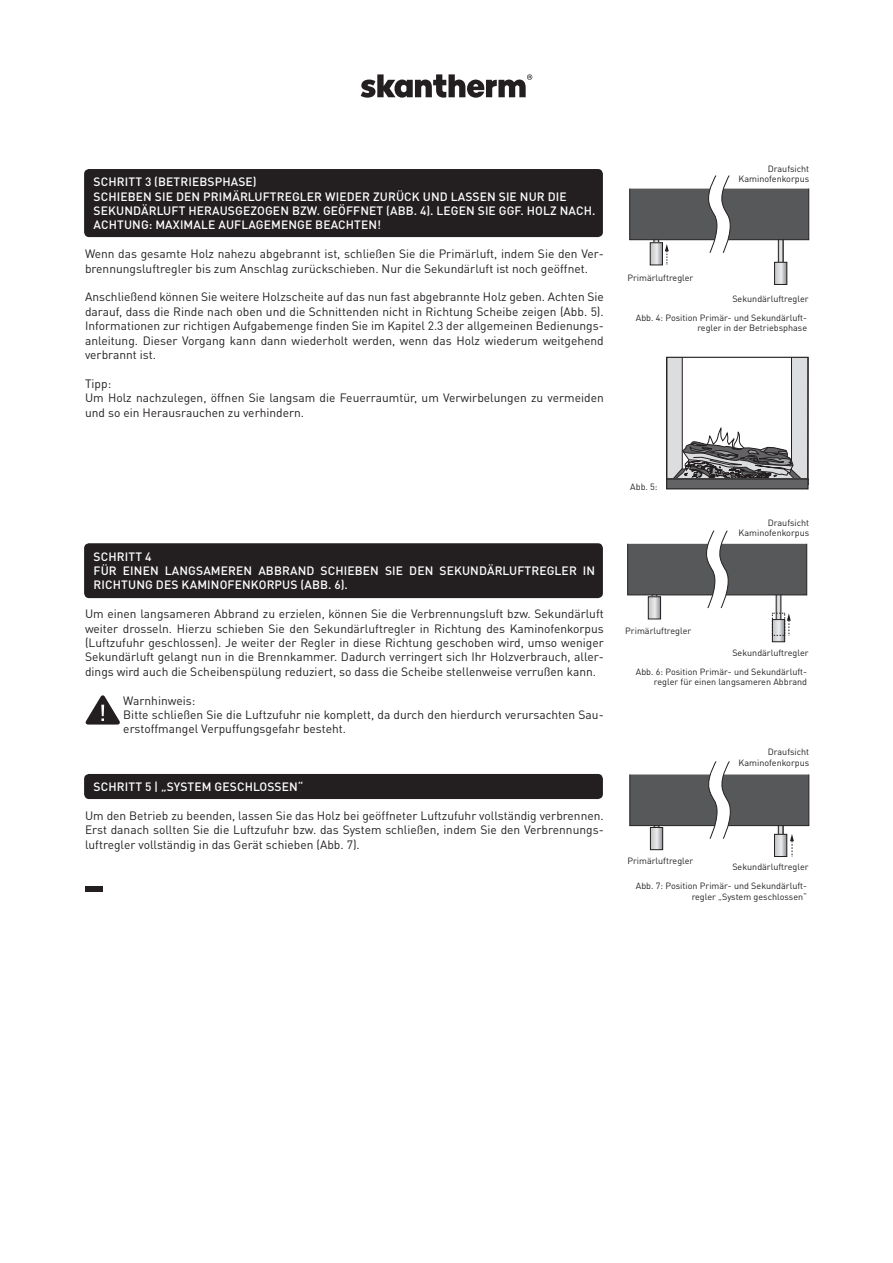
<style>
.page{position:relative;width:893px;height:1263px;background:#fff}
.page>*{position:absolute;margin:0;border:0;box-sizing:border-box;transform-origin:0 0}
.t1{font:12px/14.4px "DIN Pro";color:#231f20}
.t2{font:500 12px/14.4px "DIN Pro";letter-spacing:.01em;color:#fff}
.t3{font:9px/10.8px "DIN Pro";color:#231f20;text-align:right}
</style>
<div class="page">
<div style="left:85px;top:170px;width:517px;height:66px;background:#231f20;border-radius:4px"></div>
<div style="left:84px;top:169px;width:519px;height:68px;border:2px solid #231f20;border-radius:4px"></div>
<div style="left:85px;top:544px;width:517px;height:53px;background:#231f20;border-radius:4px"></div>
<div style="left:84px;top:543px;width:519px;height:55px;border:2px solid #231f20;border-radius:4px"></div>
<div style="left:85px;top:775px;width:517px;height:23px;background:#231f20;border-radius:4px"></div>
<div style="left:84px;top:774px;width:519px;height:25px;border:2px solid #231f20;border-radius:4px"></div>
<div style="left:85px;top:887px;width:17px;height:5px;background:#231f20"></div>
<svg style="left:361px;top:74px;width:171px;height:24px"></svg>
<svg style="left:85px;top:695px;width:35px;height:30px"></svg>
<svg style="left:780px;top:240px;width:1px;height:22px"></svg>
<div style="left:778px;top:233px;width:5px;height:33px;border:1px solid #231f20"></div>
<svg style="left:776px;top:264px;width:9px;height:19px"></svg>
<div style="left:774px;top:262px;width:13px;height:23px;border:1px solid #231f20"></div>
<div style="left:653px;top:233px;width:6px;height:14px;border:1px solid #231f20"></div>
<svg style="left:652px;top:244px;width:9px;height:19px"></svg>
<div style="left:650px;top:242px;width:13px;height:23px;border:1px solid #231f20"></div>
<div style="left:629px;top:188px;width:180px;height:52px;background:#57585a;border:1px solid #231f20"></div>
<svg style="left:706px;top:175px;width:24px;height:78px"></svg>
<svg style="left:665px;top:244px;width:4px;height:21px"></svg>
<div style="left:652px;top:589px;width:5px;height:12px;border:1px solid #231f20"></div>
<svg style="left:650px;top:598px;width:9px;height:19px"></svg>
<div style="left:648px;top:596px;width:13px;height:23px;border:1px solid #231f20"></div>
<div style="left:776px;top:589px;width:5px;height:34px;background:#e1e2e4"></div>
<div style="left:776px;top:589px;width:5px;height:35px;border:1px solid #231f20"></div>
<div style="left:627px;top:543px;width:180px;height:52px;background:#57585a;border:1px solid #231f20"></div>
<svg style="left:704px;top:530px;width:24px;height:79px"></svg>
<svg style="left:771px;top:612px;width:20px;height:31px"></svg>
<div style="left:654px;top:819px;width:5px;height:12px;border:1px solid #231f20"></div>
<svg style="left:652px;top:829px;width:9px;height:19px"></svg>
<div style="left:650px;top:827px;width:13px;height:23px;border:1px solid #231f20"></div>
<div style="left:778px;top:819px;width:5px;height:19px;border:1px solid #231f20"></div>
<svg style="left:776px;top:836px;width:9px;height:19px"></svg>
<div style="left:774px;top:834px;width:13px;height:23px;border:1px solid #231f20"></div>
<div style="left:629px;top:774px;width:180px;height:52px;background:#57585a;border:1px solid #231f20"></div>
<svg style="left:707px;top:761px;width:24px;height:78px"></svg>
<svg style="left:790px;top:834px;width:4px;height:23px"></svg>
<svg style="left:668px;top:359px;width:138px;height:120px"></svg>
<div style="left:667px;top:479px;width:141px;height:10px;background:#636366"></div>
<div style="left:666px;top:357px;width:142px;height:132px;border:1px solid #231f20"></div>
<p class="t2" style="left:94px;top:173px;width:503px">SCHRITT 3 (BETRIEBSPHASE)<br>SCHIEBEN SIE DEN PRIMÄRLUFTREGLER WIEDER ZURÜCK UND LASSEN SIE NUR DIE SEKUNDÄRLUFT HERAUSGEZOGEN BZW. GEÖFFNET (ABB. 4). LEGEN SIE GGF. HOLZ NACH.<br>ACHTUNG: MAXIMALE AUFLAGEMENGE BEACHTEN!</p>
<p class="t1" style="left:85px;top:245px;width:520px">Wenn das gesamte Holz nahezu abgebrannt ist, schließen Sie die Primärluft, indem Sie den Ver&shy;brennungsluftregler bis zum Anschlag zurückschieben. Nur die Sekundärluft ist noch geöffnet.</p>
<p class="t1" style="left:85px;top:289px;width:520px;text-align:justify">Anschließend können Sie weitere Holzscheite auf das nun fast abgebrannte Holz geben. Achten Sie darauf, dass die Rinde nach oben und die Schnittenden nicht in Richtung Scheibe zeigen (Abb. 5).<br>Informationen zur richtigen Aufgabemenge finden Sie im Kapitel 2.3 der allgemeinen Bedienungs&shy;anleitung. Dieser Vorgang kann dann wiederholt werden, wenn das Holz wiederum weitgehend verbrannt ist.</p>
<p class="t1" style="left:85px;top:375px;width:520px">Tipp:<br>Um Holz nachzulegen, öffnen Sie langsam die Feuerraumtür, um Verwirbelungen zu vermeiden und so ein Herausrauchen zu verhindern.</p>
<p class="t3" style="left:627px;top:272px;width:67px">Primärluftregler</p>
<p class="t3" style="left:739px;top:162px;width:72px">Draufsicht<br>Kaminofenkorpus</p>
<p class="t3" style="left:732px;top:293px;width:78px">Sekundärluftregler</p>
<p class="t3" style="left:636px;top:311px;width:173px">Abb. 4: Position Primär- und Sekundärluft&shy;regler in der Betriebsphase</p>
<p class="t2" style="left:94px;top:548px;width:503px">SCHRITT 4<br>FÜR EINEN LANGSAMEREN ABBRAND SCHIEBEN SIE DEN SEKUNDÄRLUFTREGLER IN<br>RICHTUNG DES KAMINOFENKORPUS (ABB. 6).</p>
<p class="t1" style="left:85px;top:605px;width:520px;text-align:justify">Um einen langsameren Abbrand zu erzielen, können Sie die Verbrennungsluft bzw. Sekundärluft weiter drosseln. Hierzu schieben Sie den Sekundärluftregler in Richtung des Kaminofenkorpus (Luftzufuhr geschlossen). Je weiter der Regler in diese Richtung geschoben wird, umso weniger Sekundärluft gelangt nun in die Brennkammer. Dadurch verringert sich Ihr Holzverbrauch, aller&shy;dings wird auch die Scheibenspülung reduziert, so dass die Scheibe stellenweise verrußen kann.</p>
<p class="t1" style="left:123px;top:692px;width:482px">Warnhinweis:<br>Bitte schließen Sie die Luftzufuhr nie komplett, da durch den hierdurch verursachten Sau&shy;erstoffmangel Verpuffungsgefahr besteht.</p>
<p class="t2" style="left:94px;top:778px;width:211px">SCHRITT 5 | „SYSTEM GESCHLOSSEN“</p>
<p class="t1" style="left:85px;top:807px;width:520px;text-align:justify">Um den Betrieb zu beenden, lassen Sie das Holz bei geöffneter Luftzufuhr vollständig verbrennen.<br>Erst danach sollten Sie die Luftzufuhr bzw. das System schließen, indem Sie den Verbrennungs&shy;luftregler vollständig in das Gerät schieben (Abb. 7).</p>
<p class="t3" style="left:630px;top:480px;width:29px">Abb. 5:</p>
<p class="t3" style="left:625px;top:625px;width:67px">Primärluftregler</p>
<p class="t3" style="left:739px;top:516px;width:72px">Draufsicht<br>Kaminofenkorpus</p>
<p class="t3" style="left:732px;top:647px;width:78px">Sekundärluftregler</p>
<p class="t3" style="left:636px;top:665px;width:173px">Abb. 6: Position Primär- und Sekundärluft&shy;regler für einen langsameren Abbrand</p>
<p class="t3" style="left:627px;top:854px;width:67px">Primärluftregler</p>
<p class="t3" style="left:739px;top:746px;width:72px">Draufsicht<br>Kaminofenkorpus</p>
<p class="t3" style="left:732px;top:861px;width:78px">Sekundärluftregler</p>
<p class="t3" style="left:636px;top:880px;width:173px">Abb. 7: Position Primär- und Sekundärluft&shy;regler „System geschlossen“</p>
</div>
